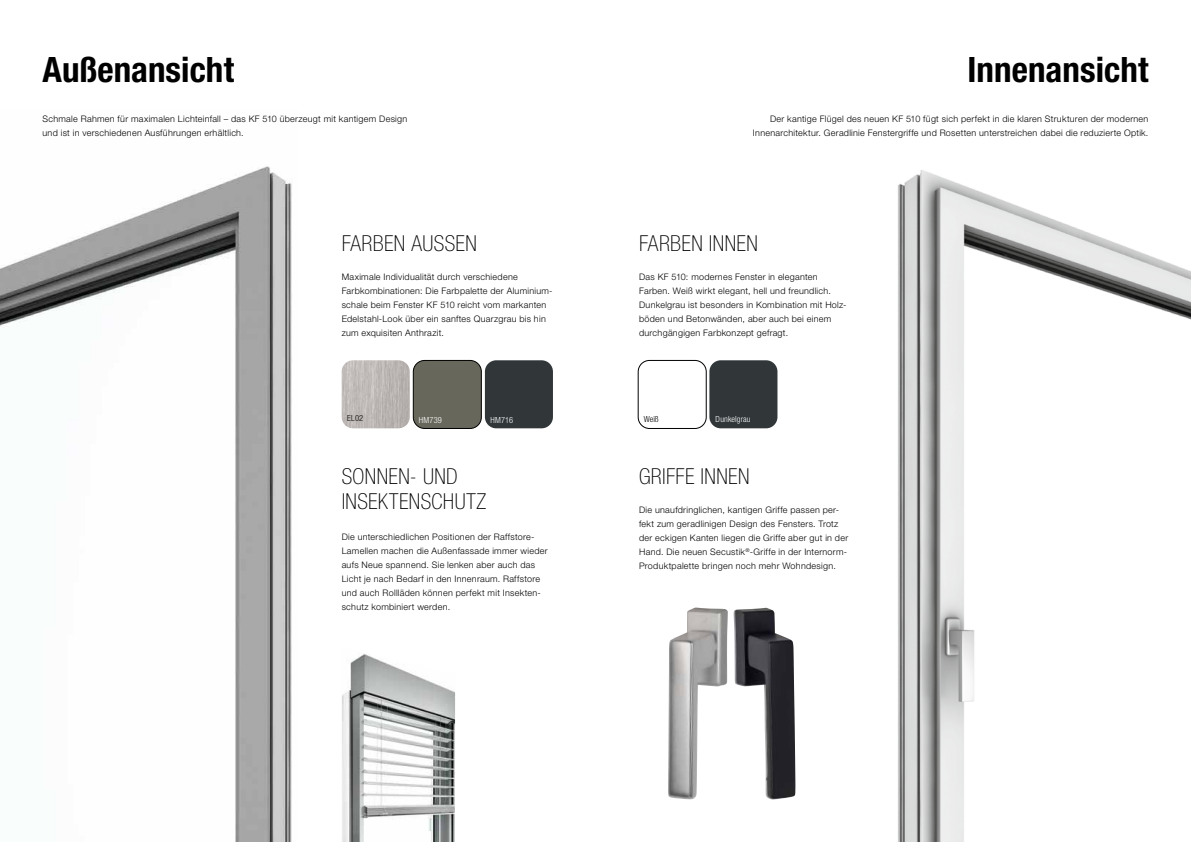
<style>
.page{position:relative;width:1191px;height:842px;background:#fff}
.page>*{position:absolute;margin:0;border:0;box-sizing:border-box;transform-origin:0 0}
.t1{font:700 condensed 35px "Helvetica Neue LT Pro";color:#000}
.t2{font:100 condensed 22px/25.6px "Helvetica Neue LT Pro";letter-spacing:.015em;color:#000}
.t3{font:300 9px/14px "Helvetica Neue LT Pro";letter-spacing:.03em;color:#000}
.t4{font:300 condensed 8.4px "Helvetica Neue LT Pro";letter-spacing:.015em;color:#fff}
.t5{font:300 condensed 8.4px "Helvetica Neue LT Pro";letter-spacing:.015em;color:#000}
</style>
<div class="page">
<img style="left:0;top:166px;width:292px;height:676px">
<img style="left:898px;top:170px;width:293px;height:672px">
<img style="left:342px;top:360px;width:68px;height:68px">
<div style="left:413px;top:360px;width:68px;height:68px;background:#67675c;border-radius:11px"></div>
<div style="left:413px;top:360px;width:68px;height:69px;border:1px solid #000;border-radius:11px"></div>
<div style="left:485px;top:360px;width:68px;height:68px;background:#313739;border-radius:11px"></div>
<img style="left:342px;top:654px;width:113px;height:188px">
<div style="left:638px;top:360px;width:68px;height:69px;border:1px solid #000;border-radius:11px"></div>
<div style="left:709px;top:360px;width:68px;height:68px;background:#313739;border-radius:11px"></div>
<img style="left:668px;top:607px;width:60px;height:192px">
<img style="left:733px;top:608px;width:62px;height:191px">
<h1 class="t1" style="left:43px;top:48px;width:193px">Außenansicht</h1>
<p class="t3" style="left:43px;top:111px;width:366px">Schmale Rahmen für maximalen Lichteinfall – das KF 510 überzeugt mit kantigem Design und ist in verschiedenen Ausführungen erhältlich.</p>
<h2 class="t2" style="left:342px;top:231px;width:137px">FARBEN AUSSEN</h2>
<p class="t3" style="left:342px;top:270px;width:212px">Maximale Individualität durch verschiedene Farbkombinationen: Die Farbpalette der Aluminium&shy;schale beim Fenster KF 510 reicht vom markanten Edelstahl-Look über ein sanftes Quarzgrau bis hin zum exquisiten Anthrazit.</p>
<p class="t5" style="left:347px;top:413px;width:18px">EL02</p>
<p class="t4" style="left:419px;top:415px;width:25px">HM739</p>
<p class="t4" style="left:490px;top:415px;width:24px">HM716</p>
<h2 class="t2" style="left:342px;top:463px;width:146px">SONNEN- UND<br>INSEKTENSCHUTZ</h2>
<p class="t3" style="left:342px;top:529px;width:207px">Die unterschiedlichen Positionen der Raffstore-Lamellen machen die Außenfassade immer wieder aufs Neue spannend. Sie lenken aber auch das Licht je nach Bedarf in den Innenraum. Raffstore und auch Rollläden können perfekt mit Insekten&shy;schutz kombiniert werden.</p>
<h1 class="t1" style="left:967px;top:48px;width:182px">Innenansicht</h1>
<p class="t3" style="left:753px;top:111px;width:397px;text-align:right">Der kantige Flügel des neuen KF 510 fügt sich perfekt in die klaren Strukturen der modernen<br>Innenarchitektur. Geradlinie Fenstergriffe und Rosetten unterstreichen dabei die reduzierte Optik.</p>
<h2 class="t2" style="left:639px;top:231px;width:120px">FARBEN INNEN</h2>
<p class="t3" style="left:639px;top:270px;width:209px">Das KF 510: modernes Fenster in eleganten Farben. Weiß wirkt elegant, hell und freundlich.<br>Dunkelgrau ist besonders in Kombination mit Holz&shy;böden und Betonwänden, aber auch bei einem durchgängigen Farbkonzept gefragt.</p>
<p class="t5" style="left:643px;top:414px;width:16px">Weiß</p>
<p class="t4" style="left:715px;top:414px;width:37px">Dunkelgrau</p>
<h2 class="t2" style="left:639px;top:463px;width:112px">GRIFFE INNEN</h2>
<p class="t3" style="left:639px;top:503px;width:211px">Die unaufdringlichen, kantigen Griffe passen per&shy;fekt zum geradlinigen Design des Fensters. Trotz der eckigen Kanten liegen die Griffe aber gut in der Hand. Die neuen Secustik<sup>®</sup>-Griffe in der Internorm-Produktpalette bringen noch mehr Wohndesign.</p>
</div>
